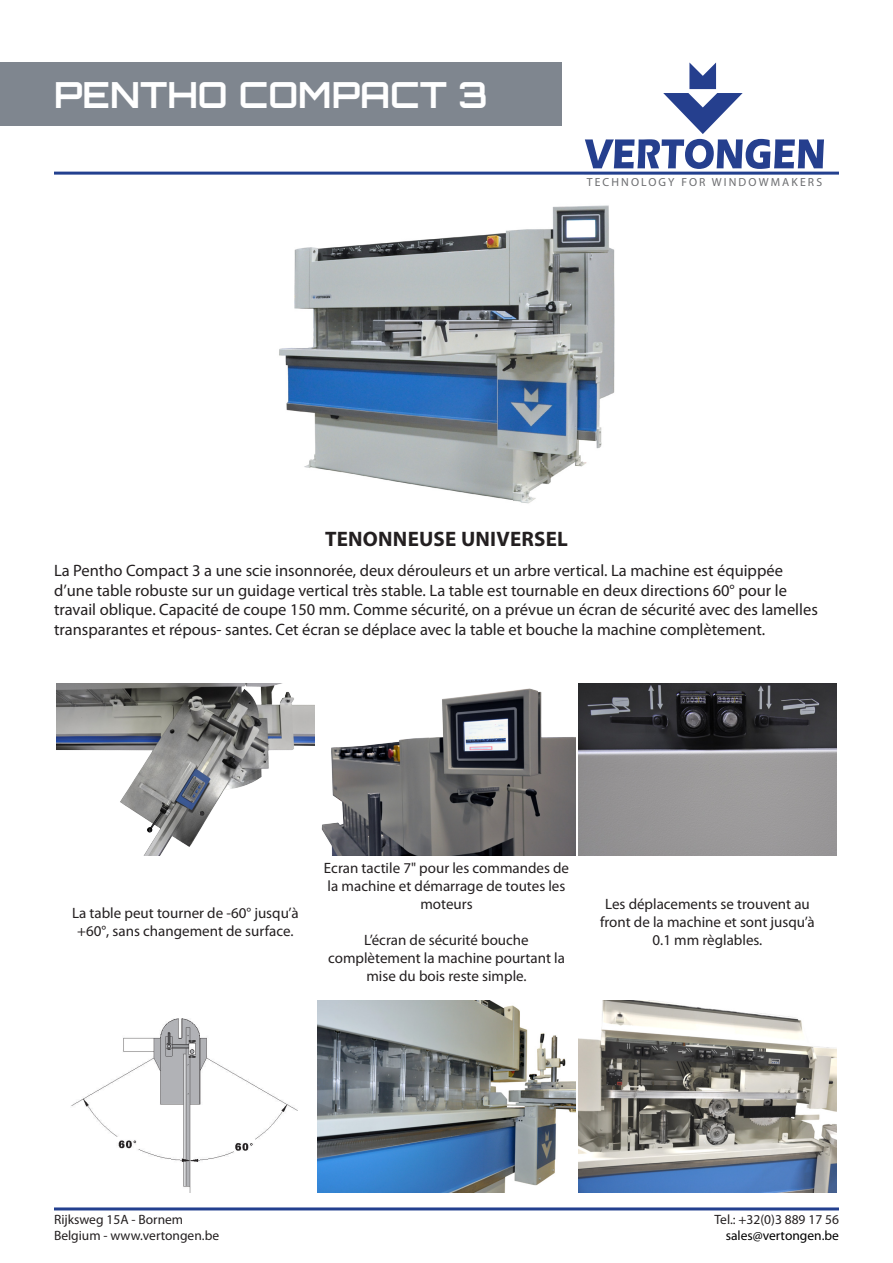
<style>
.page{position:relative;width:893px;height:1263px;background:#fff}
.page>*{position:absolute;margin:0;border:0;box-sizing:border-box;transform-origin:0 0}
.t1{font:700 36px "Orbitron";color:#fff}
.t2{font:700 21px "Myriad Pro";letter-spacing:.01em;color:#231f20}
.t3{font:16.5px/19.8px "Myriad Pro";color:#231f20}
.t4{font:15px/18px "Myriad Pro";color:#231f20;text-align:center}
.t5{font:13.5px/16.2px "Myriad Pro";color:#231f20}
.t6{font:13.5px "Myriad Pro";color:#000}
.t7{font:11.7px "Myriad";letter-spacing:.18em;color:#6c6d70}
</style>
<div class="page">
<svg style="left:585px;top:63px;width:239px;height:106px"></svg>
<hr style="left:54px;top:172px;width:785px;height:3px;background:#23408f">
<div style="left:0;top:63px;width:561px;height:63px;background:#7f868f"></div>
<hr style="left:54px;top:1207px;width:785px;height:3px;background:#23408f">
<img style="left:71px;top:1018px;width:227px;height:174px">
<img style="left:578px;top:1000px;width:259px;height:192px">
<img style="left:56px;top:683px;width:259px;height:172px">
<img style="left:321px;top:688px;width:255px;height:167px">
<img style="left:578px;top:684px;width:259px;height:171px">
<img style="left:279px;top:205px;width:336px;height:299px">
<img style="left:317px;top:1000px;width:259px;height:192px">
<h1 class="t1" style="left:54px;top:73px;width:435px">PENTHO COMPACT 3</h1>
<p class="t7" style="left:587px;top:177px;width:237px">TECHNOLOGY FOR WINDOWMAKERS</p>
<p class="t2" style="left:325px;top:526px;width:244px">TENONNEUSE UNIVERSEL</p>
<p class="t3" style="left:54px;top:560px;width:765px">La Pentho Compact 3 a une scie insonnorée, deux dérouleurs et un arbre vertical. La machine est équippée d’une table robuste sur un guidage vertical très stable. La table est tournable en deux directions 60° pour le travail oblique. Capacité de coupe 150 mm. Comme sécurité, on a prévue un écran de sécurité avec des lamelles transparantes et répous- santes. Cet écran se déplace avec la table et bouche la machine complètement.</p>
<p class="t4" style="left:72px;top:904px;width:228px">La table peut tourner de -60° jusqu’à +60°, sans changement de surface.</p>
<p class="t4" style="left:324px;top:859px;width:247px">Ecran tactile 7" pour les commandes de la machine et démarrage de toutes les moteurs</p>
<p class="t4" style="left:328px;top:931px;width:238px">L’écran de sécurité bouche complètement la machine pourtant la mise du bois reste simple.</p>
<p class="t4" style="left:605px;top:895px;width:206px">Les déplacements se trouvent au</p>
<p class="t4" style="left:600px;top:913px;width:216px">front de la machine et sont jusqu’à</p>
<p class="t4" style="left:653px;top:931px;width:111px">0.1 mm règlables.</p>
<p class="t5" style="left:54px;top:1211px;width:167px">Rijksweg 15A - Bornem<br>Belgium - www.vertongen.be</p>
<p class="t5" style="left:714px;top:1211px;width:126px">Tel.: +32(0)3 889 17 56</p>
<p class="t6" style="left:726px;top:1227px;width:115px">sales@vertongen.be</p>
</div>
